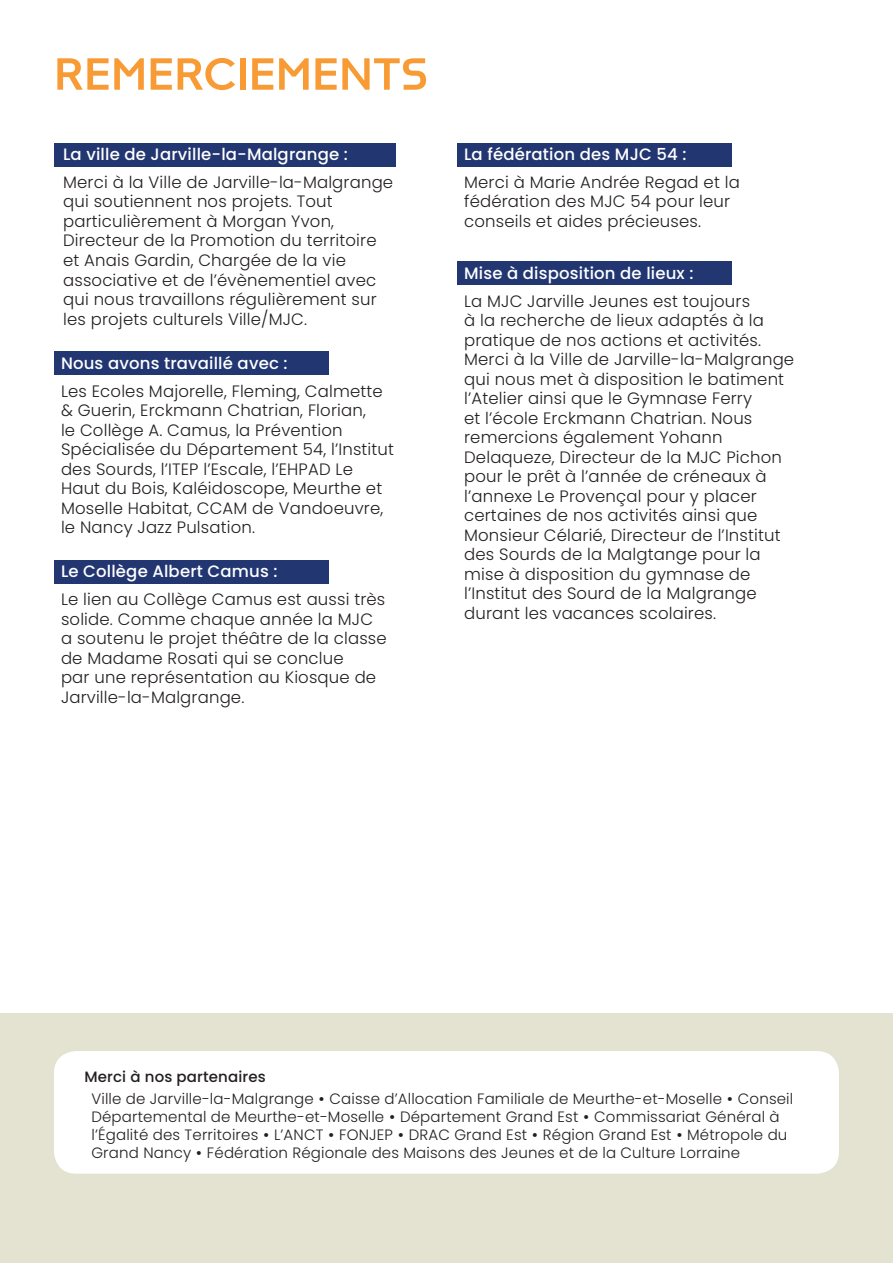
<style>
.page{position:relative;width:893px;height:1263px;background:#fff}
.page>*{position:absolute;margin:0;border:0;box-sizing:border-box;transform-origin:0 0}
.t1{font:52.5px "Nineteenth";color:#f89b35}
.t2{font:300 16.5px/19.5px "Poppins";letter-spacing:.01em;color:#231f20}
.t3{font:500 16.5px "Poppins";letter-spacing:.01em;color:#fff}
.t4{font:300 15px/18px "Poppins";letter-spacing:.01em;color:#231f20}
.t5{font:500 15px "Poppins";letter-spacing:.01em;color:#231f20}
.s1{font-weight:500}
</style>
<div class="page">
<div style="left:54px;top:351px;width:275px;height:24px;background:#223671"></div>
<div style="left:457px;top:143px;width:275px;height:23px;background:#223671"></div>
<div style="left:54px;top:143px;width:341px;height:23px;background:#223671"></div>
<div style="left:54px;top:560px;width:275px;height:24px;background:#223671"></div>
<div style="left:457px;top:261px;width:275px;height:24px;background:#223671"></div>
<div style="left:0;top:1013px;width:893px;height:250px;background:#e4e2d0"></div>
<div style="left:54px;top:1051px;width:785px;height:123px;background:#fff;border-radius:22px"></div>
<p class="t1" style="left:54px;top:43px;width:376px">REMERCIEMENTS</p>
<p class="t3" style="left:63px;top:145px;width:286px">La ville de Jarville-la-Malgrange :</p>
<p class="t2" style="left:63px;top:173px;width:332px">Merci à la Ville de Jarville-la-Malgrange qui soutiennent nos projets. Tout particulièrement à Morgan Yvon, Directeur de la Promotion du territoire et Anais Gardin, Chargée de la vie associative et de l’évènementiel avec qui nous travaillons régulièrement sur les projets culturels Ville/MJC.</p>
<p class="t3" style="left:61px;top:353px;width:228px">Nous avons travaillé avec :</p>
<p class="t2" style="left:61px;top:381px;width:335px">Les Ecoles Majorelle, Fleming, Calmette &amp; Guerin, Erckmann Chatrian, Florian,<br>le Collège A. Camus, la Prévention Spécialisée du Département 54, l’Institut des Sourds, l’ITEP l’Escale, l’EHPAD Le Haut du Bois, Kaléidoscope, Meurthe et Moselle Habitat, CCAM de Vandoeuvre, le Nancy Jazz Pulsation.</p>
<p class="t3" style="left:61px;top:562px;width:218px">Le Collège Albert Camus :</p>
<p class="t2" style="left:61px;top:590px;width:327px">Le lien au Collège Camus est aussi très solide. Comme chaque année la MJC a soutenu le projet théâtre de la classe de Madame Rosati qui se conclue<br>par une représentation au Kiosque de Jarville-la-Malgrange.</p>
<p class="t3" style="left:464px;top:145px;width:224px">La fédération des MJC 54 :</p>
<p class="t2" style="left:464px;top:173px;width:277px">Merci à Marie Andrée Regad et la fédération des MJC 54 pour leur conseils et aides précieuses.</p>
<p class="t3" style="left:464px;top:263px;width:231px">Mise à disposition de lieux :</p>
<p class="t2" style="left:464px;top:291px;width:332px">La MJC Jarville Jeunes est toujours<br>à la recherche de lieux adaptés à la pratique de nos actions et activités.<br>Merci à la Ville de Jarville-la-Malgrange qui nous met à disposition le batiment l’Atelier ainsi que le Gymnase Ferry<br>et l’école Erckmann Chatrian. Nous remercions également Yohann Delaqueze, Directeur de la MJC Pichon pour le prêt à l’année de créneaux à l’annexe Le Provençal pour y placer certaines de nos activités ainsi que Monsieur Célarié, Directeur de l’Institut des Sourds de la Malgtange pour la mise à disposition du gymnase de l’Institut des Sourd de la Malgrange durant les vacances scolaires.</p>
<p class="t5" style="left:84px;top:1068px;width:183px">Merci à nos partenaires</p>
<p class="t4" style="left:91px;top:1090px;width:703px">Ville de Jarville-la-Malgrange <span class="s1">•</span> Caisse d’Allocation Familiale de Meurthe-et-Moselle <span class="s1">•</span> Conseil Départemental de Meurthe-et-Moselle <span class="s1">•</span> Département Grand Est <span class="s1">•</span> Commissariat Général à l’Égalité des Territoires <span class="s1">•</span> L’ANCT <span class="s1">•</span> FONJEP <span class="s1">•</span> DRAC Grand Est <span class="s1">•</span> Région Grand Est <span class="s1">•</span> Métropole du Grand Nancy <span class="s1">•</span> Fédération Régionale des Maisons des Jeunes et de la Culture Lorraine</p>
</div>
